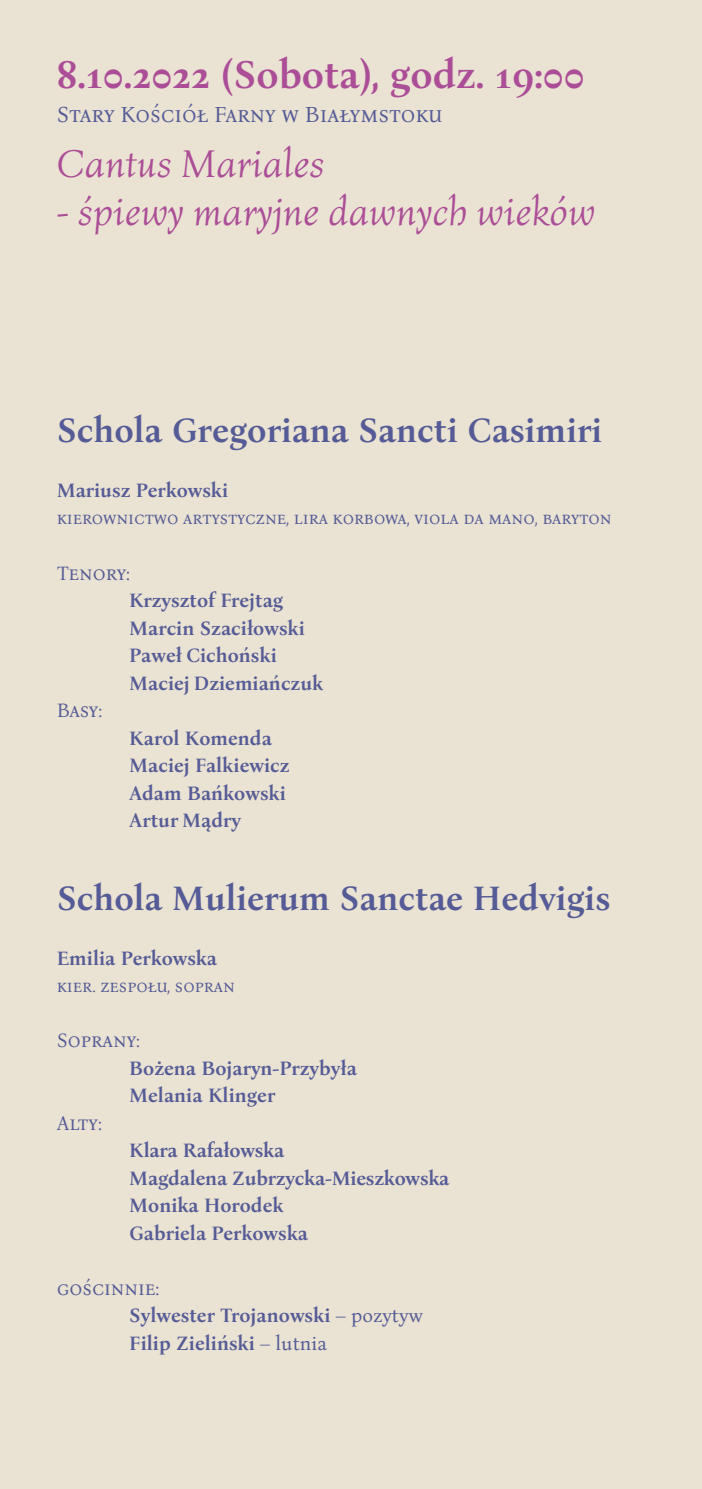
<style>
.page{position:relative;width:702px;height:1489px;background:#fff}
.page>*{position:absolute;margin:0;border:0;box-sizing:border-box;transform-origin:0 0}
.t1{font:italic 40px "Bona Nova";color:#ab4d97}
.t2{font:700 40px "Bona Nova";color:#ab4d97}
.t3{font:700 35px "Bona Nova";color:#555b96}
.t4{font:22.5px "Bona Nova";color:#555b96}
.t5{font:700 20px/27.5px "Bona Nova";color:#555b96}
.t6{font:20px "Bona Nova";color:#555b96}
.t7{font:17.5px "Bona Nova";color:#555b96}
.s1{font-weight:400}
</style>
<div class="page">
<div style="left:0;top:0;width:702px;height:1488px;background:#eae2d2"></div>
<h1 class="t2" style="left:57px;top:43px;width:529px">8.10.2022 (Sobota), godz. 19:00</h1>
<p class="t4" style="left:57px;top:97px;width:386px">Stary Kościół Farny w Białymstoku</p>
<h1 class="t1" style="left:57px;top:135px;width:269px">Cantus Mariales</h1>
<h1 class="t1" style="left:57px;top:183px;width:540px">- śpiewy maryjne dawnych wieków</h1>
<h2 class="t3" style="left:57px;top:403px;width:547px">Schola Gregoriana Sancti Casimiri</h2>
<p class="t5" style="left:57px;top:476px;width:173px">Mariusz Perkowski</p>
<p class="t7" style="left:57px;top:505px;width:556px">kierownictwo artystyczne, lira korbowa, viola da mano, baryton</p>
<p class="t6" style="left:57px;top:557px;width:75px">Tenory:</p>
<p class="t5" style="left:129px;top:586px;width:196px">Krzysztof Frejtag<br>Marcin Szaciłowski<br>Paweł Cichoński<br>Maciej Dziemiańczuk</p>
<p class="t6" style="left:57px;top:695px;width:47px">Basy:</p>
<p class="t5" style="left:129px;top:724px;width:162px">Karol Komenda<br>Maciej Falkiewicz<br>Adam Bańkowski<br>Artur Mądry</p>
<h2 class="t3" style="left:57px;top:870px;width:555px">Schola Mulierum Sanctae Hedvigis</h2>
<p class="t5" style="left:57px;top:944px;width:162px">Emilia Perkowska</p>
<p class="t7" style="left:57px;top:973px;width:180px">kier. zespołu, sopran</p>
<p class="t6" style="left:57px;top:1025px;width:85px">Soprany:</p>
<p class="t5" style="left:129px;top:1054px;width:229px">Bożena Bojaryn-Przybyła<br>Melania Klinger</p>
<p class="t6" style="left:57px;top:1107px;width:47px">Alty:</p>
<p class="t5" style="left:129px;top:1136px;width:321px">Klara Rafałowska<br>Magdalena Zubrzycka-Mieszkowska<br>Monika Horodek<br>Gabriela Perkowska</p>
<p class="t5" style="left:129px;top:1274px;width:295px;text-indent:-72px"><span class="s1">gościnnie:<br></span>Sylwester Trojanowski <span class="s1">– pozytyw<br></span>Filip Zieliński <span class="s1">– lutnia</span></p>
</div>
